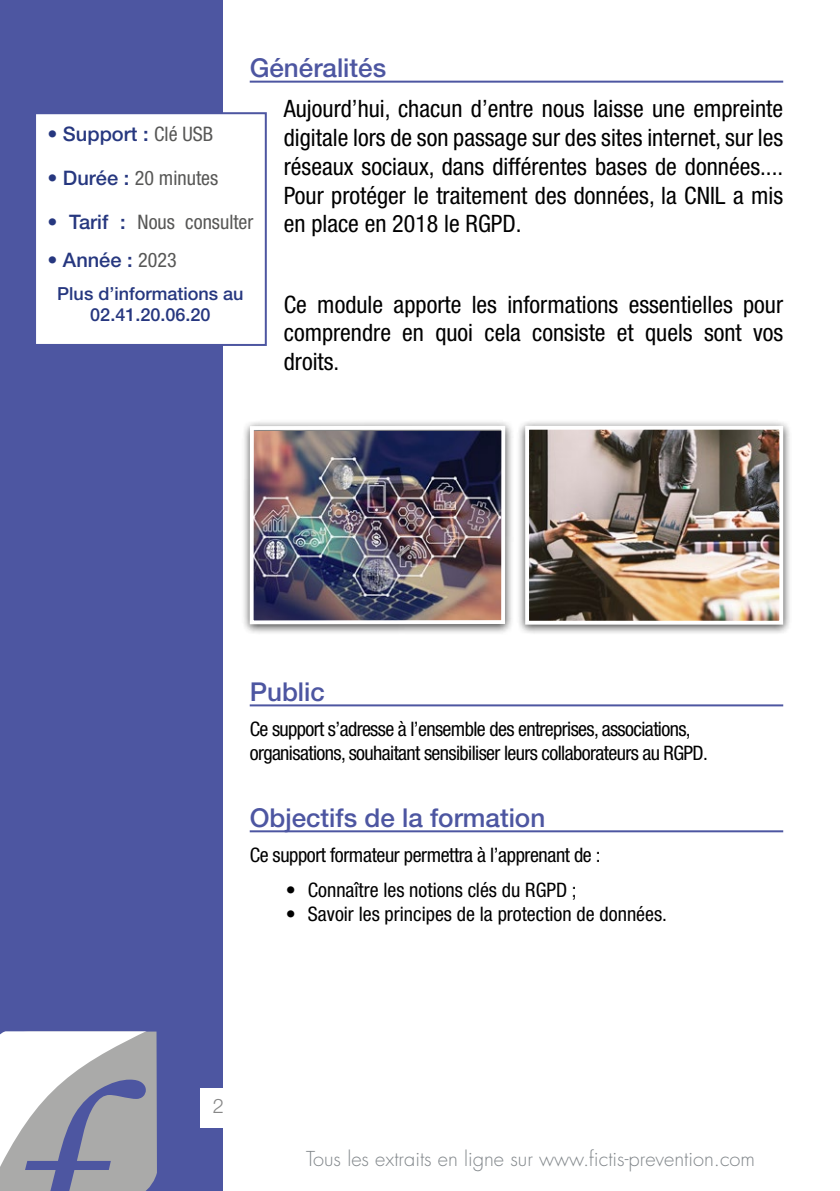
<style>
.page{position:relative;width:840px;height:1191px;background:#fff}
.page>*{position:absolute;margin:0;border:0;box-sizing:border-box;transform-origin:0 0}
.t1{font:500 26px "Helvetica Neue";color:#4d56a1}
.t2{font:condensed 24px/28.8px "Helvetica Neue";color:#000;text-align:justify}
.t3{font:condensed 20px/24px "Helvetica Neue";letter-spacing:-.03em;color:#000}
.t4{font:condensed 20px "Helvetica Neue";color:#000}
.t5{font:300 20px "Futura";color:#82878b}
.t6{font:condensed 20px "Helvetica Neue";color:#575756}
.t7{font:500 20px "Helvetica Neue";color:#26377f}
.t8{font:300 20px "Helvetica Neue LT Std";color:#878787}
.t9{font:500 18px/21.6px "Helvetica Neue";color:#26377f;text-align:center}
.s1{font-weight:400;font-stretch:condensed;color:#575756}
.s2{font-weight:500;font-stretch:normal;color:#26377f}
</style>
<div class="page">
<div style="left:0;top:0;width:222px;height:1191px;background:#4d56a1"></div>
<div style="left:200px;top:1088px;width:37px;height:40px;background:#fff"></div>
<div style="left:35px;top:113px;width:231px;height:232px;background:#fff"></div>
<div style="left:34px;top:112px;width:233px;height:234px;border:2px solid #4d56a1"></div>
<svg style="left:0;top:1031px;width:157px;height:160px;background:#b7b8c1"></svg>
<hr style="left:249px;top:81px;width:533px;height:2px;background:#4d56a1">
<hr style="left:249px;top:704px;width:533px;height:2px;background:#4d56a1">
<hr style="left:249px;top:830px;width:533px;height:2px;background:#4d56a1">
<div style="left:516px;top:419px;width:275px;height:216px;background:#000;opacity:.75"></div>
<img style="left:530px;top:431px;width:247px;height:188px">
<div style="left:525px;top:426px;width:257px;height:198px;border:4px solid #fff"></div>
<div style="left:241px;top:420px;width:272px;height:215px;background:#000;opacity:.75"></div>
<img style="left:254px;top:431px;width:246px;height:188px">
<div style="left:249px;top:426px;width:256px;height:198px;border:4px solid #fff"></div>
<p class="t1" style="left:249px;top:52px;width:138px">Généralités</p>
<p class="t2" style="left:284px;top:94px;width:500px">Aujourd’hui, chacun d’entre nous laisse une empreinte digitale lors de son passage sur des sites internet, sur les réseaux sociaux, dans différentes bases de données....<br>Pour protéger le traitement des données, la CNIL a mis en place en 2018 le RGPD.</p>
<p class="t7" style="left:47px;top:122px;width:167px">• Support : <span class="s1">Clé USB</span></p>
<p class="t6" style="left:47px;top:166px;width:172px"><span class="s2">• Durée :</span> 20 minutes</p>
<p class="t6" style="left:47px;top:210px;width:207px"><span class="s2">• Tarif :</span> Nous consulter</p>
<p class="t7" style="left:47px;top:248px;width:131px">• Année : <span class="s1">2023</span></p>
<p class="t9" style="left:57px;top:282px;width:188px">Plus d’informations au<br>02.41.20.06.20</p>
<p class="t2" style="left:284px;top:290px;width:500px">Ce module apporte les informations essentielles pour comprendre en quoi cela consiste et quels sont vos droits.</p>
<p class="t1" style="left:249px;top:676px;width:77px">Public</p>
<p class="t3" style="left:249px;top:717px;width:459px">Ce support s’adresse à l’ensemble des entreprises, associations, organisations, souhaitant sensibiliser leurs collaborateurs au RGPD.</p>
<p class="t1" style="left:249px;top:802px;width:297px">Objectifs de la formation</p>
<p class="t3" style="left:249px;top:842px;width:352px">Ce support formateur permettra à l’apprenant de :</p>
<p class="t4" style="left:285px;top:878px;width:292px">• Connaître les notions clés du RGPD ;</p>
<p class="t4" style="left:285px;top:902px;width:382px">• Savoir les principes de la protection de données.</p>
<p class="t8" style="left:213px;top:1093px;width:13px">2</p>
<p class="t5" style="left:306px;top:1145px;width:450px">Tous les extraits en ligne sur www.fictis-prevention.com</p>
</div>
